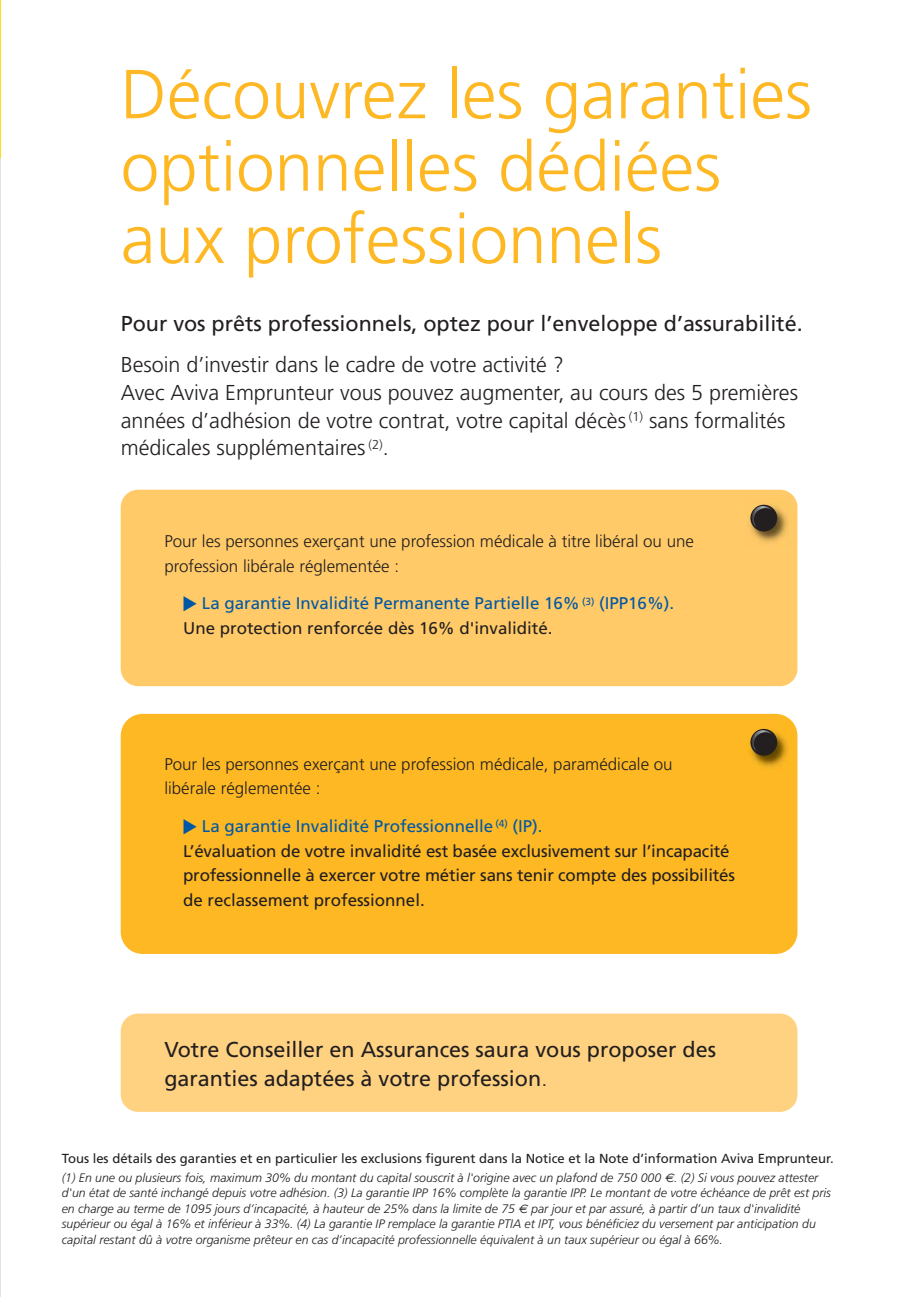
<style>
.page{position:relative;width:915px;height:1297px;background:#fff}
.page>*{position:absolute;margin:0;border:0;box-sizing:border-box;transform-origin:0 0}
.t1{font:300 69.3px/72.5px "Frutiger";color:#fdb824}
.t2{font:300 21.53px/27.7px "Frutiger";color:#231f20}
.t3{font:21.53px/29.2px "Frutiger";color:#231f20}
.t4{font:16.97px/24.7px "Frutiger";letter-spacing:-.01em;color:#231f20}
.t5{font:300 16.97px/24.7px "Frutiger";color:#231f20}
.t6{font:16.97px/24.7px "Frutiger";color:#0058a4}
.t7{font:13.12px "Frutiger";color:#231f20}
.t8{font:italic 300 12.25px/15.4px "Frutiger";color:#231f20}
.s1{color:#231f20}
.s2{color:#0058a4}
.s3{font-weight:300}
.s4{font-family:"Euro Sans";font-weight:400}
</style>
<div class="page">
<img style="left:0;top:158px;width:1px;height:1139px">
<div style="left:121px;top:1014px;width:676px;height:98px;background:#ffd281;border-radius:17px"></div>
<div style="left:121px;top:490px;width:676px;height:196px;background:#ffca67;border-radius:17px"></div>
<div style="left:121px;top:714px;width:676px;height:240px;background:#fdb824;border-radius:22px"></div>
<img style="left:750px;top:504px;width:38px;height:39px">
<div style="left:750px;top:505px;width:27px;height:27px;background:#231f20;border-radius:50%"></div>
<img style="left:748px;top:728px;width:39px;height:40px">
<div style="left:750px;top:729px;width:27px;height:27px;background:#231f20;border-radius:50%"></div>
<svg style="left:751px;top:506px;width:21px;height:21px"></svg>
<svg style="left:751px;top:730px;width:21px;height:21px"></svg>
<hr style="left:0;top:0;width:1px;height:158px;background:#ffdd17">
<h1 class="t1" style="left:121px;top:63px;width:693px">Découvrez les garanties optionnelles dédiées aux professionnels</h1>
<h2 class="t3" style="left:121px;top:311px;width:683px">Pour vos prêts professionnels, optez pour l’enveloppe d’assurabilité.</h2>
<h2 class="t2" style="left:121px;top:352px;width:679px">Besoin d’investir dans le cadre de votre activité ?<br>Avec Aviva Emprunteur vous pouvez augmenter, au cours des 5 premières années d’adhésion de votre contrat, votre capital décès <sup>(1)</sup> sans formalités médicales supplémentaires <sup>(2)</sup>.</h2>
<h3 class="t5" style="left:164px;top:530px;width:531px">Pour les personnes exerçant une profession médicale à titre libéral ou une profession libérale réglementée :</h3>
<h3 class="t6" style="left:183px;top:592px;width:493px;text-indent:19px">La garantie Invalidité Permanente Partielle 16% <sup>(3)</sup> (IPP16%).<br><span class="s1">Une protection renforcée dès 16% d'invalidité.</span></h3>
<h3 class="t5" style="left:164px;top:753px;width:510px">Pour les personnes exerçant une profession médicale, paramédicale ou libérale réglementée :</h3>
<p class="t4" style="left:183px;top:815px;width:553px;text-indent:19px"><span class="s2">La garantie Invalidité Professionnelle</span> <sup>(4)</sup> <span class="s2">(IP).<br></span>L’évaluation de votre invalidité est basée exclusivement sur l’incapacité professionnelle à exercer votre métier sans tenir compte des possibilités de reclassement professionnel.</p>
<h2 class="t3" style="left:164px;top:1036px;width:553px">Votre Conseiller en Assurances saura vous proposer des garanties adaptées à votre profession<span class="s3">.</span></h2>
<p class="t7" style="left:62px;top:1154px;width:773px">Tous les détails des garanties et en particulier les exclusions figurent dans la Notice et la Note d’information Aviva Emprunteur.</p>
<p class="t8" style="left:62px;top:1171px;width:771px">(1) En une ou plusieurs fois, maximum 30% du montant du capital souscrit à l'origine avec un plafond de 750 000 <span class="s4">€</span>. (2) Si vous pouvez attester d'un état de santé inchangé depuis votre adhésion. (3) La garantie IPP 16% complète la garantie IPP. Le montant de votre échéance de prêt est pris en charge au terme de 1095 jours d’incapacité, à hauteur de 25% dans la limite de 75 <span class="s4">€</span> par jour et par assuré, à partir d’un taux d'invalidité supérieur ou égal à 16% et inférieur à 33%. (4) La garantie IP remplace la garantie PTIA et IPT, vous bénéficiez du versement par anticipation du capital restant dû à votre organisme prêteur en cas d’incapacité professionnelle équivalent à un taux supérieur ou égal à 66%.</p>
</div>
